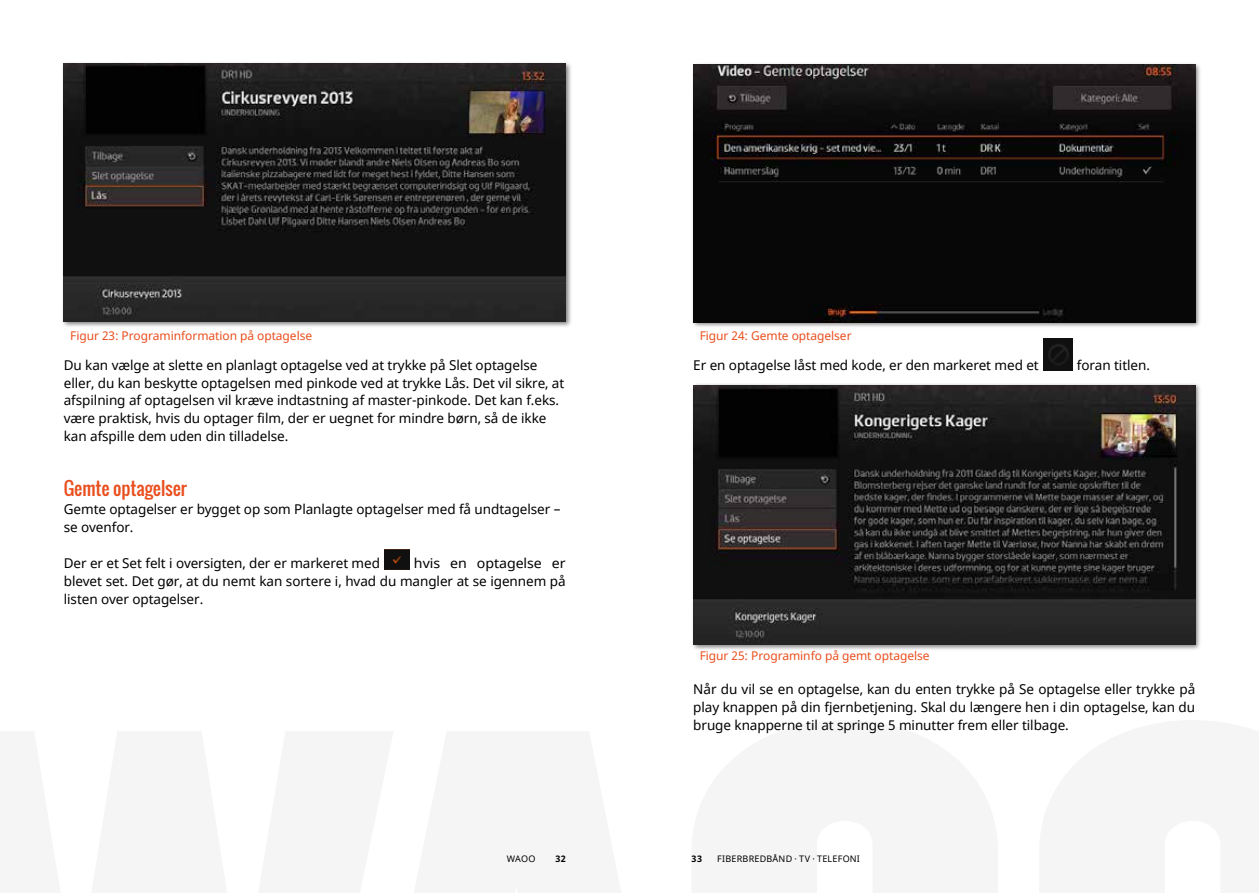
<style>
.page{position:relative;width:1259px;height:893px;background:#fff}
.page>*{position:absolute;margin:0;border:0;box-sizing:border-box;transform-origin:0 0}
.t1{font:18px "Oswald";letter-spacing:-.005em;color:#e94e1d}
.t2{font:13.5px/18px "Noto Sans";letter-spacing:-.005em;color:#000}
.t3{font:13.5px/18px "Noto Sans";letter-spacing:-.005em;color:#000;text-align:justify;scale:1.05 1}
.t4{font:12px "Noto Sans";letter-spacing:-.005em;color:#e94e1d}
.t5{font:9px "Noto Sans";letter-spacing:.025em;color:#000}
.t6{font:700 9px "Noto Sans";color:#000}
</style>
<div class="page">
<img style="left:384px;top:550px;width:26px;height:20px">
<div style="left:61px;top:61px;width:511px;height:267px;background:#000;opacity:.5"></div>
<img style="left:64px;top:64px;width:502px;height:257px">
<div style="left:690px;top:62px;width:511px;height:267px;background:#000;opacity:.5"></div>
<img style="left:693px;top:64px;width:502px;height:258px">
<div style="left:690px;top:383px;width:511px;height:269px;background:#000;opacity:.5"></div>
<img style="left:693px;top:385px;width:502px;height:260px">
<img style="left:1043px;top:338px;width:29px;height:32px">
<p class="t4" style="left:70px;top:328px;width:243px">Figur 23: Programinformation på optagelse</p>
<p class="t4" style="left:699px;top:328px;width:153px">Figur 24: Gemte optagelser</p>
<p class="t2" style="left:64px;top:356px;width:502px">Du kan vælge at slette en planlagt optagelse ved at trykke på Slet optagelse eller, du kan beskytte optagelsen med pinkode ved at trykke Lås. Det vil sikre, at afspilning af optagelsen vil kræve indtastning af master-pinkode. Det kan f.eks. være praktisk, hvis du optager film, der er uegnet for mindre børn, så de ikke kan afspille dem uden din tilladelse.</p>
<h1 class="t1" style="left:64px;top:474px;width:125px">Gemte optagelser</h1>
<p class="t2" style="left:64px;top:500px;width:498px">Gemte optagelser er bygget op som Planlagte optagelser med få undtagelser – se ovenfor.</p>
<p class="t2" style="left:64px;top:554px;width:318px">Der er et Set felt i oversigten, der er markeret med</p>
<p class="t3" style="left:64px;top:554px;width:479px;text-indent:350px">hvis en optagelse er blevet set. Det gør, at du nemt kan sortere i, hvad du mangler at se igennem på listen over optagelser.</p>
<p class="t2" style="left:693px;top:356px;width:347px">Er en optagelse låst med kode, er den markeret med et</p>
<p class="t2" style="left:1077px;top:356px;width:75px">foran titlen.</p>
<p class="t4" style="left:699px;top:647px;width:231px">Figur 25: Programinfo på gemt optagelse</p>
<p class="t2" style="left:693px;top:680px;width:503px;text-align:justify">Når du vil se en optagelse, kan du enten trykke på Se optagelse eller trykke på play knappen på din fjernbetjening. Skal du længere hen i din optagelse, kan du bruge knapperne til at springe 5 minutter frem eller tilbage.</p>
<p class="t5" style="left:507px;top:852px;width:30px">WAOO</p>
<p class="t6" style="left:555px;top:852px;width:12px">32</p>
<p class="t6" style="left:691px;top:852px;width:12px">33</p>
<p class="t5" style="left:717px;top:852px;width:144px">FIBERBREDBÅND · TV · TELEFONI</p>
</div>
